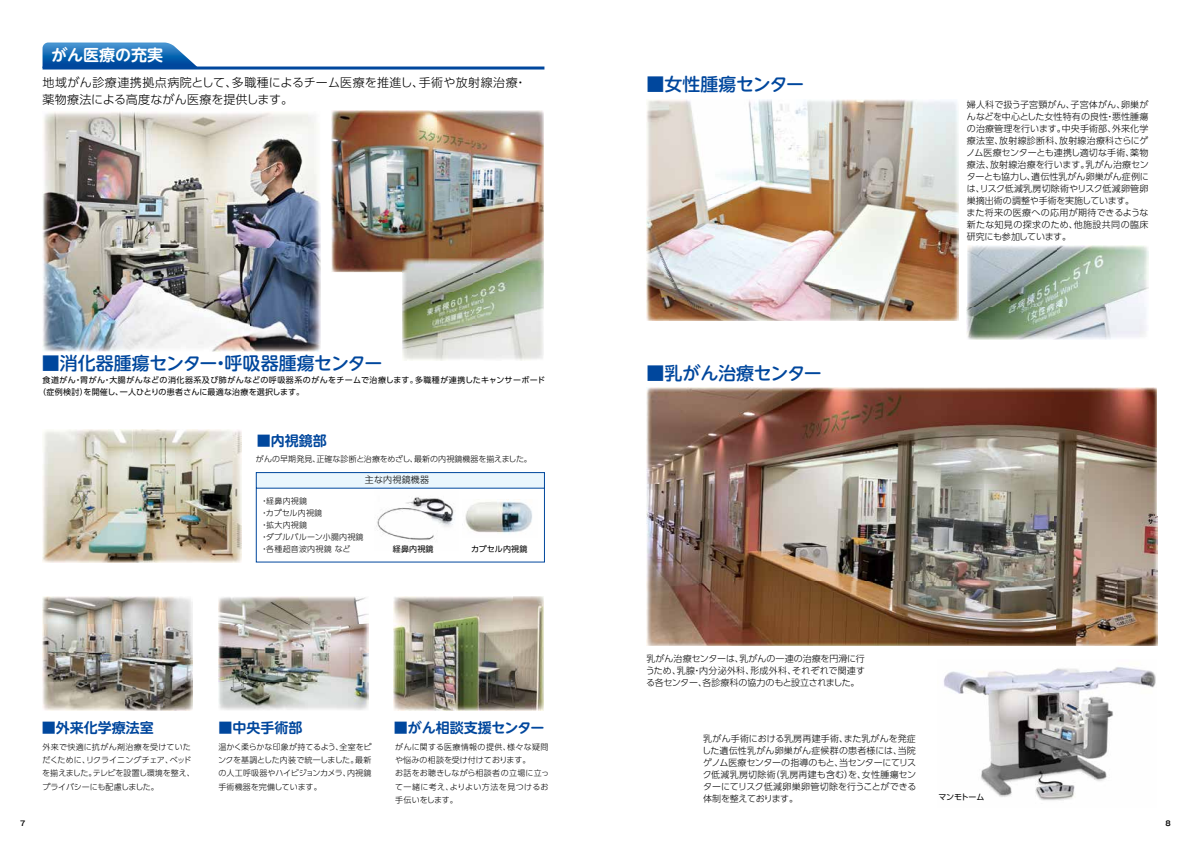
<style>
.page{position:relative;width:1191px;height:842px;background:#fff}
.page>*{position:absolute;margin:0;border:0;box-sizing:border-box;transform-origin:0 0}
.t1{font:18px "UD Shin M Go Pro Medium 90 pv RKSJ H";letter-spacing:-.015em;color:#00479d}
.t2{font:16px "UD Shin M Go Pro De Bold 90 pv RKSJ H";letter-spacing:-.005em;color:#fff}
.t3{font:14px "UD Shin M Go Pro De Bold 90 pv RKSJ H";color:#00479d}
.t4{font:12px/17px "UD Shin Go Pro Light 90 pv RKSJ H";letter-spacing:.02em;color:#000}
.t5{font:12px "UD Shin Go Pro Light 90 pv RKSJ H";letter-spacing:.04em;color:#000}
.t6{font:9px/12px "UD Shin Go Pro Light 90 pv RKSJ H";letter-spacing:.005em;color:#000}
.t7{font:9px/12px "UD Shin Go Pro Light 90 pv RKSJ H";letter-spacing:.025em;color:#000}
.t8{font:9px "UD Shin Go Pro Light 90 pv RKSJ H";letter-spacing:.04em;color:#000}
.t9{font:9px "UD Shin Go Pro Light 90 pv RKSJ H";letter-spacing:-.015em;color:#000}
.t10{font:9px "UD Shin Go Pro Light 90 pv RKSJ H";letter-spacing:-.03em;color:#000}
.t11{font:8px/12px "UD Shin Go Pro Light 90 pv RKSJ H";letter-spacing:.01em;color:#000}
.t12{font:8px "UD Shin Go Pro Regular 90 pv RKSJ H";letter-spacing:.035em;color:#000}
.t13{font:8px "UD Shin Go Pro Regular 90 pv RKSJ H";letter-spacing:.06em;color:#000}
.t14{font:8px "UD Shin Go Pro Regular 90 pv RKSJ H";letter-spacing:.015em;color:#000}
.t15{font:8px "UD Shin Go Pro Light 90 pv RKSJ H";letter-spacing:.05em;color:#000}
.t16{font:8px/13px "UD Shin Go Pro Light 90 pv RKSJ H";letter-spacing:-.025em;color:#000}
.t17{font:8px "UD Shin Go Pro Light 90 pv RKSJ H";letter-spacing:-.015em;color:#000}
.t18{font:7px "Gothic MB101 Pro De Bold 90 pv RKSJ H";color:#000}
</style>
<div class="page">
<img style="left:42px;top:42px;width:1116px;height:666px">
<svg style="left:43px;top:43px;width:155px;height:24px;background:#2c76ba"></svg>
<hr style="left:43px;top:67px;width:501px;height:3px;background:#00479d">
<svg style="left:256px;top:472px;width:289px;height:90px"></svg>
<img style="left:43px;top:430px;width:198px;height:132px">
<img style="left:43px;top:596px;width:150px;height:115px">
<img style="left:218px;top:596px;width:151px;height:114px">
<img style="left:394px;top:596px;width:150px;height:115px">
<img style="left:331px;top:111px;width:213px;height:96px">
<img style="left:331px;top:207px;width:177px;height:65px">
<img style="left:508px;top:207px;width:36px;height:52px">
<img style="left:43px;top:112px;width:277px;height:239px">
<img style="left:402px;top:272px;width:71px;height:89px">
<img style="left:473px;top:272px;width:71px;height:89px">
<img style="left:402px;top:259px;width:142px;height:13px">
<img style="left:967px;top:246px;width:181px;height:93px">
<img style="left:937px;top:660px;width:220px;height:141px">
<h2 class="t2" style="left:51px;top:42px;width:113px">がん医療の充実</h2>
<h3 class="t4" style="left:43px;top:74px;width:252px">地域がん診療連携拠点病院として、<br>薬物療法による高度ながん医療を提供します。</h3>
<h3 class="t4" style="left:232px;top:74px;width:194px">多職種によるチーム医療を推進し、</h3>
<h3 class="t5" style="left:419px;top:73px;width:100px">手術や放射線治療</h3>
<h3 class="t4" style="left:514px;top:74px;width:13px">・</h3>
<h1 class="t1" style="left:42px;top:348px;width:342px">■消化器腫瘍センター呼吸器腫瘍センター</h1>
<h1 class="t1" style="left:212px;top:348px;width:19px">・</h1>
<p class="t12" style="left:43px;top:373px;width:35px">食道がん</p>
<p class="t12" style="left:80px;top:373px;width:26px">胃がん</p>
<p class="t13" style="left:109px;top:373px;width:310px">大腸がんなどの消化器系及び肺がんなどの呼吸器系のがんをチームで治療します。</p>
<p class="t12" style="left:415px;top:373px;width:131px">多職種が連携したキャンサーボード</p>
<p class="t12" style="left:74px;top:373px;width:9px">・</p>
<p class="t12" style="left:103px;top:373px;width:9px">・</p>
<p class="t12" style="left:38px;top:385px;width:51px">（症例検討）</p>
<p class="t14" style="left:120px;top:385px;width:186px">一人ひとりの患者さんに最適な治療を選択します。</p>
<p class="t12" style="left:84px;top:385px;width:41px">を開催し、</p>
<h3 class="t3" style="left:257px;top:429px;width:71px">■内視鏡部</h3>
<p class="t11" style="left:256px;top:453px;width:66px">がんの早期発見、</p>
<p class="t11" style="left:316px;top:453px;width:217px">正確な診断と治療をめざし最新の内視鏡機器を揃えました。</p>
<p class="t11" style="left:410px;top:453px;width:9px">、</p>
<p class="t7" style="left:365px;top:473px;width:66px">主な内視鏡機器</p>
<p class="t11" style="left:266px;top:495px;width:42px">経鼻内視鏡</p>
<p class="t11" style="left:266px;top:495px;width:58px;text-indent:-5px">・<br>カプセル内視鏡</p>
<p class="t11" style="left:266px;top:507px;width:42px;text-indent:-6px">・<br>拡大内視鏡</p>
<p class="t11" style="left:266px;top:519px;width:99px;text-indent:-6px">・<br>ダブルバルーン小腸内視鏡</p>
<p class="t11" style="left:266px;top:531px;width:86px;text-indent:-6px">・<br>各種超音波内視鏡など</p>
<p class="t11" style="left:260px;top:543px;width:9px">・</p>
<p class="t12" style="left:393px;top:543px;width:42px">経鼻内視鏡</p>
<p class="t14" style="left:471px;top:543px;width:58px">カプセル内視鏡</p>
<p class="t18" style="left:20px;top:817px;width:7px">7</p>
<h3 class="t3" style="left:42px;top:717px;width:114px">■外来化学療法室</h3>
<p class="t11" style="left:43px;top:741px;width:151px;line-height:13px;text-align:right">外来で快適に抗がん剤治療を受けていたベッド</p>
<p class="t11" style="left:86px;top:754px;width:89px">リクライニングチェア、</p>
<p class="t11" style="left:42px;top:754px;width:49px">だくために、</p>
<p class="t11" style="left:93px;top:767px;width:103px">テレビを設置し環境を整え、</p>
<p class="t16" style="left:42px;top:767px;width:118px">を揃えました。<br>プライバシーにも配慮しました。</p>
<h3 class="t3" style="left:218px;top:717px;width:85px">■中央手術部</h3>
<p class="t17" style="left:218px;top:741px;width:126px">温かく柔らかな印象が持てるよう、</p>
<p class="t11" style="left:339px;top:741px;width:33px">全室をピ</p>
<p class="t11" style="left:347px;top:754px;width:26px;line-height:13px;text-indent:-129px">ンクを基調とした内装で統一しました。<br>内視鏡</p>
<p class="t11" style="left:355px;top:754px;width:18px">最新</p>
<p class="t11" style="left:218px;top:767px;width:134px;line-height:13px">の人工呼吸器やハイビジョンカメラ、手術機器を完備しています。</p>
<h3 class="t3" style="left:394px;top:717px;width:152px">■がん相談支援センター</h3>
<p class="t15" style="left:395px;top:741px;width:117px">がんに関する医療情報の提供、</p>
<p class="t11" style="left:395px;top:754px;width:137px">や悩みの相談を受け付けております。</p>
<p class="t11" style="left:395px;top:767px;width:155px">お話をお聴きしながら相談者の立場に立っ</p>
<p class="t15" style="left:450px;top:780px;width:100px">よりよい方法を見つけるお</p>
<p class="t11" style="left:507px;top:741px;width:43px">様々な疑問</p>
<p class="t11" style="left:395px;top:780px;width:64px;line-height:13px">て一緒に考え、手伝いをします。</p>
<h1 class="t1" style="left:646px;top:70px;width:159px">■女性腫瘍センター</h1>
<h1 class="t1" style="left:646px;top:359px;width:177px">■乳がん治療センター</h1>
<p class="t6" style="left:967px;top:98px;width:183px">婦人科で扱う子宮頸がん、<br>んなどを中心とした女性特有の良性悪性腫瘍</p>
<p class="t6" style="left:1070px;top:98px;width:56px">子宮体がん、</p>
<p class="t6" style="left:1121px;top:98px;width:29px">卵巣が</p>
<p class="t6" style="left:1112px;top:110px;width:38px;text-indent:-6px">・<br>外来化学</p>
<p class="t6" style="left:1061px;top:122px;width:56px">中央手術部、</p>
<p class="t6" style="left:1059px;top:122px;width:91px;text-indent:-92px">の治療管理を行います。<br>放射線治療科さらにゲ</p>
<p class="t6" style="left:999px;top:134px;width:66px">放射線診断科、</p>
<p class="t6" style="left:967px;top:134px;width:38px">療法室、</p>
<p class="t6" style="left:1085px;top:146px;width:65px;text-indent:-119px">ノム医療センターとも連携し適切な手術、<br>乳がん治療セン</p>
<p class="t6" style="left:1130px;top:146px;width:20px">薬物</p>
<p class="t6" style="left:990px;top:158px;width:101px">放射線治療を行います。</p>
<p class="t6" style="left:966px;top:158px;width:183px">療法、<br>ターとも協力し遺伝性乳がん卵巣がん症例に</p>
<p class="t7" style="left:966px;top:170px;width:183px;text-indent:60px">、<br>はリスク低減乳房切除術やリスク低減卵管卵</p>
<p class="t6" style="left:976px;top:182px;width:10px">、</p>
<p class="t6" style="left:967px;top:194px;width:169px">巣摘出術の調整や手術を実施しています。</p>
<p class="t8" style="left:966px;top:205px;width:183px">また将来の医療への応用が期待できるような</p>
<p class="t8" style="left:1073px;top:217px;width:76px">他施設共同の臨床</p>
<p class="t6" style="left:967px;top:218px;width:112px">新たな知見の探求のため、研究にも参加しています。</p>
<p class="t9" style="left:646px;top:651px;width:99px">乳がん治療センターは、</p>
<p class="t6" style="left:739px;top:652px;width:127px">乳がんの一連の治療を円滑に行</p>
<p class="t6" style="left:792px;top:664px;width:74px">それぞれで関連す</p>
<p class="t6" style="left:750px;top:664px;width:48px">形成外科、</p>
<p class="t6" style="left:677px;top:664px;width:20px">乳腺</p>
<p class="t6" style="left:699px;top:664px;width:57px">内分泌外科、</p>
<p class="t6" style="left:645px;top:664px;width:37px">うため、</p>
<p class="t6" style="left:692px;top:664px;width:10px">・</p>
<p class="t6" style="left:646px;top:676px;width:62px">る各センター、</p>
<p class="t6" style="left:702px;top:676px;width:158px">各診療科の協力のもと設立されました。</p>
<p class="t6" style="left:703px;top:732px;width:146px">乳がん手術における乳房再建手術、</p>
<p class="t6" style="left:843px;top:732px;width:74px">また乳がんを発症</p>
<p class="t6" style="left:839px;top:744px;width:79px;text-indent:-137px">した遺伝性乳がん卵巣がん症候群の患者様には、<br>当センターにてリス</p>
<p class="t6" style="left:897px;top:744px;width:20px">当院</p>
<p class="t9" style="left:703px;top:755px;width:142px">ゲノム医療センターの指導のもと、</p>
<p class="t7" style="left:771px;top:768px;width:97px">（乳房再建も含むを）、</p>
<p class="t6" style="left:702px;top:768px;width:215px">ク低減乳房切除術<br>ターにてリスク低減卵巣卵管切除を行うことができる</p>
<p class="t6" style="left:862px;top:768px;width:56px">女性腫瘍セン</p>
<p class="t10" style="left:703px;top:791px;width:96px">体制を整えております。</p>
<p class="t12" style="left:938px;top:790px;width:48px">マンモトーム</p>
<p class="t18" style="left:1165px;top:817px;width:7px">8</p>
</div>
